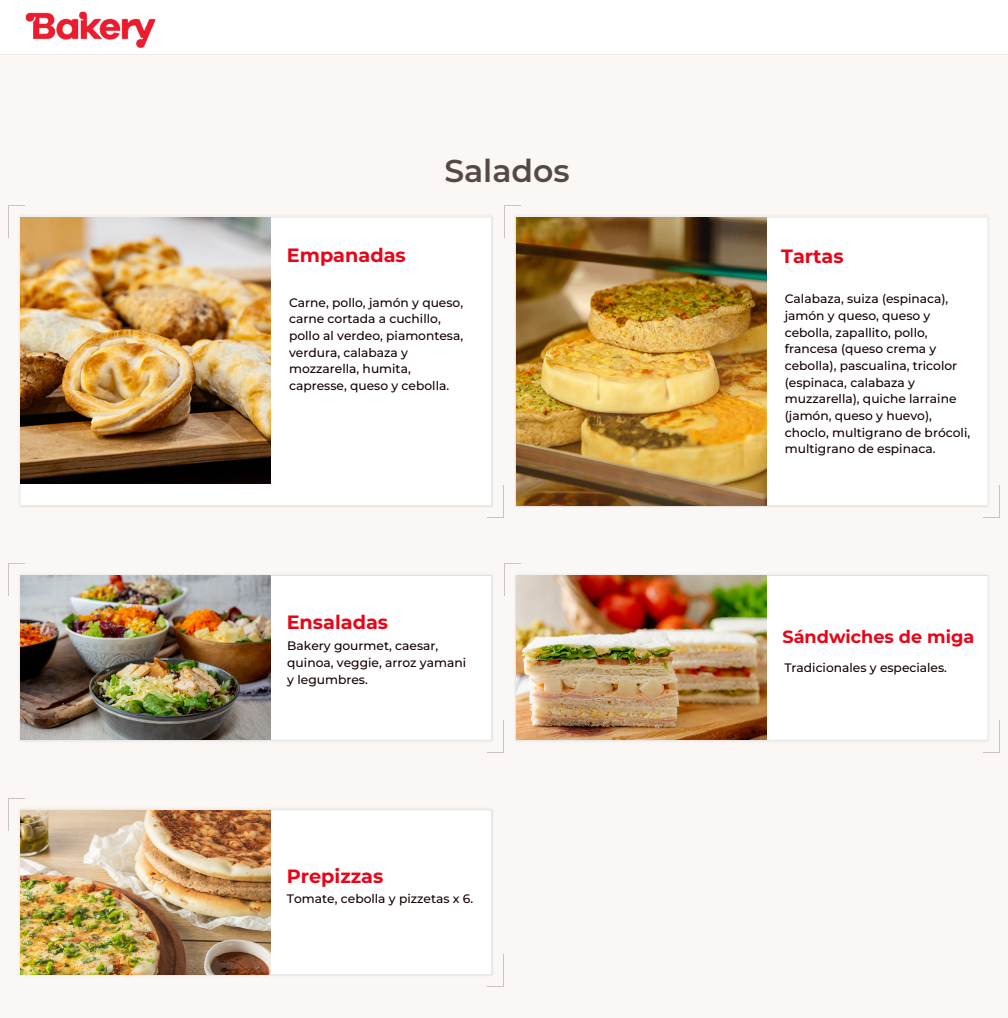
<style>
.page{position:relative;width:1008px;height:1018px;background:#fff}
.page>*{position:absolute;margin:0;border:0;box-sizing:border-box;transform-origin:0 0}
.t1{font:600 31.5px "Montserrat";color:#554948}
.t2{font:700 19.25px "Montserrat";color:#ea0417}
.t3{font:700 17.68px "Montserrat";color:#ea0417}
.t4{font:500 12.25px/16.6px "Montserrat";color:#140101}
</style>
<div class="page">
<div style="left:0;top:54px;width:1008px;height:963px;background:#faf7f4"></div>
<div style="left:15px;top:212px;width:482px;height:299px;background:linear-gradient(to right,#f1efed,#f1efed)"></div>
<div style="left:20px;top:217px;width:472px;height:289px;background:#fff"></div>
<svg style="left:9px;top:205px;width:15px;height:1px"></svg>
<hr style="left:8px;top:205px;width:1px;height:33px;background:#554948">
<svg style="left:488px;top:517px;width:15px;height:1px"></svg>
<hr style="left:503px;top:485px;width:1px;height:33px;background:#554948">
<div style="left:511px;top:212px;width:482px;height:299px;background:linear-gradient(to right,#f1efed,#f2efed)"></div>
<div style="left:516px;top:217px;width:472px;height:289px;background:#fff"></div>
<svg style="left:505px;top:205px;width:15px;height:1px"></svg>
<hr style="left:504px;top:205px;width:1px;height:33px;background:#554948">
<svg style="left:984px;top:517px;width:15px;height:1px"></svg>
<hr style="left:999px;top:485px;width:1px;height:33px;background:#554948">
<img style="left:516px;top:217px;width:250px;height:288px">
<img style="left:20px;top:217px;width:250px;height:267px">
<div style="left:15px;top:570px;width:482px;height:175px;background:linear-gradient(to right,#f2f0ee,#f2f0ee)"></div>
<div style="left:20px;top:575px;width:472px;height:165px;background:#fff"></div>
<svg style="left:9px;top:563px;width:15px;height:1px"></svg>
<hr style="left:8px;top:563px;width:1px;height:33px;background:#554948">
<hr style="left:503px;top:719px;width:1px;height:33px;background:#554948">
<div style="left:511px;top:570px;width:482px;height:175px;background:linear-gradient(to right,#f2f0ed,#f2f0ee)"></div>
<div style="left:516px;top:575px;width:472px;height:165px;background:#fff"></div>
<svg style="left:505px;top:563px;width:15px;height:1px"></svg>
<hr style="left:504px;top:563px;width:1px;height:33px;background:#554948">
<hr style="left:999px;top:719px;width:1px;height:33px;background:#554948">
<img style="left:516px;top:576px;width:250px;height:164px">
<img style="left:20px;top:576px;width:250px;height:164px">
<div style="left:15px;top:805px;width:482px;height:174px;background:#f6f3f0"></div>
<div style="left:20px;top:809px;width:472px;height:166px;background:#fff"></div>
<hr style="left:8px;top:797px;width:1px;height:33px;background:#554948">
<svg style="left:488px;top:986px;width:16px;height:1px"></svg>
<hr style="left:503px;top:954px;width:1px;height:32px;background:#554948">
<img style="left:20px;top:810px;width:250px;height:164px">
<hr style="left:0;top:54px;width:1008px;height:1px;background:#eee9e3">
<img style="left:25px;top:11px;width:131px;height:37px">
<h1 class="t1" style="left:444px;top:149px;width:127px">Salados</h1>
<h2 class="t2" style="left:287px;top:242px;width:120px">Empanadas</h2>
<h2 class="t2" style="left:781px;top:243px;width:64px">Tartas</h2>
<p class="t4" style="left:289px;top:294px;width:176px">Carne, pollo, jamón y queso, carne cortada a cuchillo, pollo al verdeo, piamontesa, verdura, calabaza y mozzarella, humita, capresse, queso y cebolla.</p>
<p class="t4" style="left:785px;top:290px;width:187px">Calabaza, suiza (espinaca), jamón y queso, queso y cebolla, zapallito, pollo, francesa (queso crema y cebolla), pascualina, tricolor (espinaca, calabaza y muzzarella), quiche larraine (jamón, queso y huevo), choclo, multigrano de brócoli, multigrano de espinaca.</p>
<h2 class="t2" style="left:287px;top:609px;width:103px">Ensaladas</h2>
<p class="t4" style="left:287px;top:637px;width:180px">Bakery gourmet, caesar, quinoa, veggie, arroz yamani y legumbres.</p>
<h2 class="t2" style="left:287px;top:863px;width:98px">Prepizzas</h2>
<p class="t4" style="left:287px;top:890px;width:188px">Tomate, cebolla y pizzetas x 6.</p>
<h3 class="t3" style="left:782px;top:625px;width:193px">Sándwiches de miga</h3>
<p class="t4" style="left:784px;top:659px;width:164px">Tradicionales y especiales.</p>
</div>
